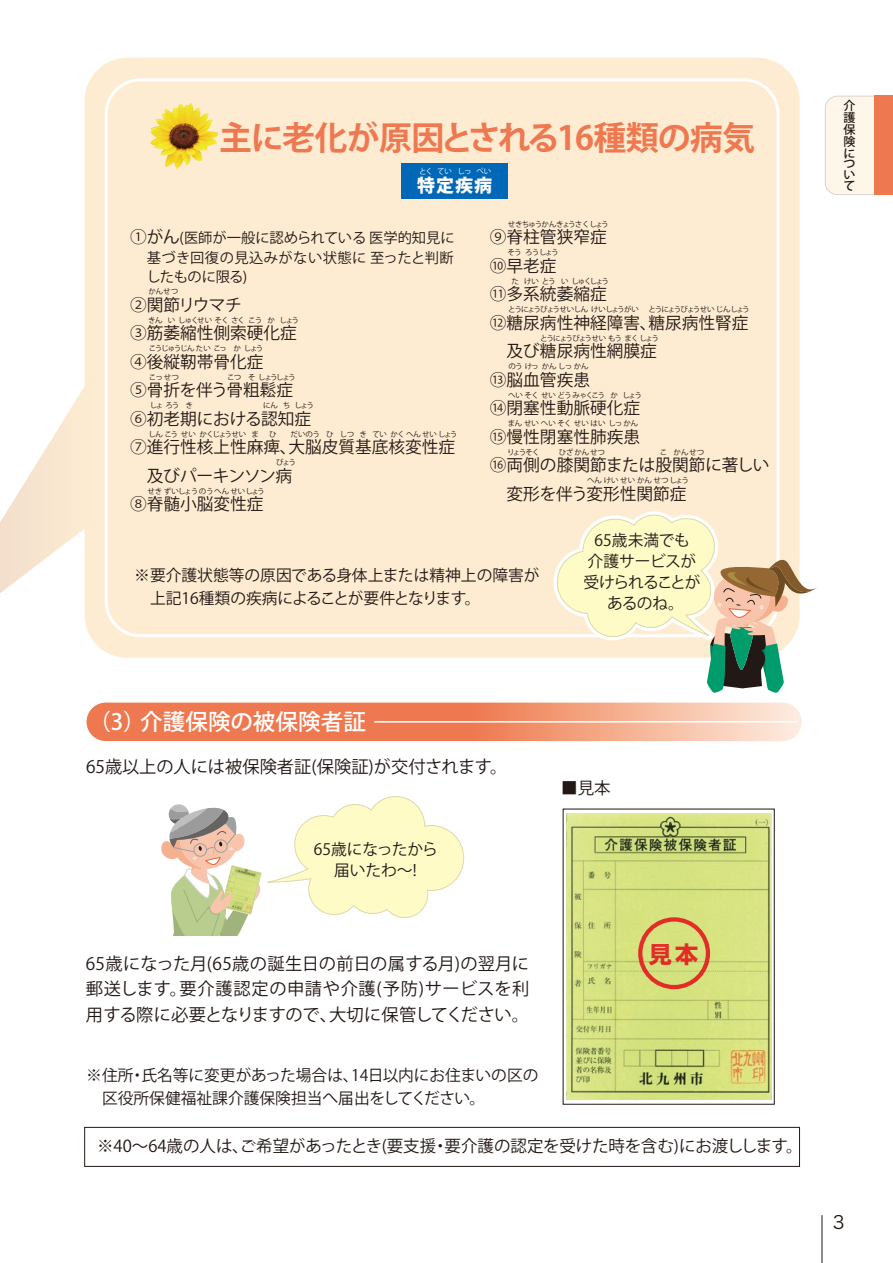
<style>
.page{position:relative;width:893px;height:1263px;background:#fff}
.page>*{position:absolute;margin:0;border:0;box-sizing:border-box;transform-origin:0 0}
.t1{font:700 33px "Koz Go Pro";letter-spacing:-.03em;color:#ee7951}
.t2{font:700 22.95px "Shin Go Pro";color:#e60012}
.t3{font:500 22.5px "Koz Go Pro";letter-spacing:.005em;color:#fff}
.t4{font:800 18px "Koz Go Pro";color:#fff}
.t5{font:18px "Hira Kaku Pro W3";color:#221815}
.t6{font:17.25px/25.5px "Koz Go Pro";color:#221815;text-align:justify}
.t7{font:16.65px/28.5px "Koz Go Pro";color:#221815}
.t8{font:16.5px "Koz Go Pro";color:#221815}
.t9{font:15.75px/22.5px "Koz Go Pro";color:#221815}
.t10{font:15.75px/21px "Koz Go Pro";letter-spacing:-.02em;color:#221815;text-align:center}
.t11{font:14.25px/19.5px "Koz Go Pro";color:#221815;text-align:justify}
.t12{font:500 12px/11.4px "Koz Go Pro";color:#221815;text-align:justify}
.t13{font:7.5px "Koz Go Pro";letter-spacing:-.095em;color:#221815}
.t14{font:7.5px "Koz Go Pro";letter-spacing:-.02em;color:#221815}
.t15{font:7.5px "Koz Go Pro";letter-spacing:-.15em;color:#221815}
.t16{font:7.5px "Koz Go Pro";color:#221815}
.t17{font:7.5px "Koz Go Pro";letter-spacing:-.19em;color:#221815}
.t18{font:7.5px "Koz Go Pro";letter-spacing:-.13em;color:#221815}
.t19{font:7.5px "Koz Go Pro";letter-spacing:-.17em;color:#221815}
.t20{font:7.5px "Koz Go Pro";letter-spacing:-.095em;color:#fff}
.s1{font-size:16.65px}
</style>
<div class="page">
<div style="left:85px;top:58px;width:715px;height:600px;background:#feecd2;border-radius:43px"></div>
<div style="left:105px;top:78px;width:675px;height:559px;border:3px solid #fff;border-radius:34px"></div>
<svg style="left:825px;top:96px;width:50px;height:99px;background:#fdf2e6"></svg>
<div style="left:875px;top:96px;width:18px;height:99px;background:#ee7951"></div>
<svg style="left:0;top:377px;width:85px;height:216px"></svg>
<div style="left:84px;top:1127px;width:716px;height:39px;border:1px solid #221815"></div>
<svg style="left:87px;top:703px;width:715px;height:38px;background:#f19472"></svg>
<hr style="left:374px;top:721px;width:424px;height:1px;background:#fff">
<hr style="left:822px;top:1215px;width:1px;height:48px;background:#221815">
<img style="left:567px;top:813px;width:204px;height:287px">
<div style="left:563px;top:808px;width:212px;height:297px;border:1px solid #221815"></div>
<svg style="left:184px;top:103px;width:7px;height:5px"></svg>
<div style="left:401px;top:163px;width:106px;height:35px;background:#0068b7"></div>
<div style="left:638px;top:917px;width:72px;height:72px;border:4px solid #e60012;border-radius:50%"></div>
<svg style="left:554px;top:511px;width:263px;height:182px"></svg>
<svg style="left:161px;top:796px;width:303px;height:140px"></svg>
<h1 class="t1" style="left:219px;top:116px;width:538px">主に老化が原因とされる16種類の病気</h1>
<p class="t20" style="left:419px;top:166px;width:74px">とく てい しっ ぺい</p>
<p class="t4" style="left:417px;top:174px;width:77px">特定疾病</p>
<p class="t11" style="left:146px;top:228px;width:310px;text-indent:-16px"><span class="s1">①がん</span>(医師が一般に認められている医学的知見に基づき回復の見込みがない状態に至ったと判断したものに限る)</p>
<p class="t7" style="left:130px;top:291px;width:327px">②関節リウマチ<br>③筋萎縮性側索硬化症<br>④後縦靭帯骨化症<br>⑤骨折を伴う骨粗鬆症<br>⑥初老期における認知症<br>⑦進行性核上性麻痺、大脳皮質基底核変性症　及びパーキンソン病<br>⑧脊髄小脳変性症</p>
<p class="t13" style="left:148px;top:287px;width:31px">かんせつ</p>
<p class="t18" style="left:148px;top:315px;width:152px">きん い しゅくせいそく さく こう か しょう</p>
<p class="t17" style="left:149px;top:343px;width:116px">こうじゅうじんたい こっ か しょう</p>
<p class="t13" style="left:149px;top:372px;width:31px">こっせつ</p>
<p class="t13" style="left:150px;top:401px;width:45px">しょ ろう き</p>
<p class="t13" style="left:148px;top:429px;width:112px">しんこう せい かくじょうせい ま</p>
<p class="t13" style="left:269px;top:429px;width:9px">ひ</p>
<p class="t17" style="left:227px;top:372px;width:70px">こつ そ しょうしょう</p>
<p class="t13" style="left:263px;top:401px;width:52px">にん ち しょう</p>
<p class="t14" style="left:291px;top:429px;width:168px">だいのう ひ しつ き てい かくへんせい しょう</p>
<p class="t13" style="left:276px;top:458px;width:21px">びょう</p>
<p class="t16" style="left:148px;top:486px;width:119px">せき ずいしょうのうへんせいしょう</p>
<p class="t13" style="left:508px;top:219px;width:103px">せきちゅうかんきょうさくしょう</p>
<p class="t13" style="left:507px;top:247px;width:53px">そう ろうしょう</p>
<p class="t19" style="left:511px;top:276px;width:99px">た けい とう い しゅくしょう</p>
<p class="t13" style="left:508px;top:304px;width:243px">とうにょうびょうせいしんけいしょうがい とうにょうびょうせい じんしょう</p>
<p class="t15" style="left:540px;top:333px;width:120px">とうにょうびょうせい もう まく しょう</p>
<p class="t14" style="left:508px;top:361px;width:82px">のうけっ かんしっかん</p>
<p class="t15" style="left:508px;top:390px;width:135px">へい そく せいどう みゃくこう か しょう</p>
<p class="t16" style="left:508px;top:419px;width:132px">まんせい へい そく せい はい しっ かん</p>
<p class="t13" style="left:507px;top:447px;width:34px">りょうそく</p>
<p class="t13" style="left:559px;top:447px;width:48px">ひざかんせつ</p>
<p class="t14" style="left:587px;top:476px;width:103px">へん けい せい かん せつ しょう</p>
<p class="t7" style="left:490px;top:223px;width:281px">⑨脊柱管狭窄症<br>⑩早老症<br>⑪多系統萎縮症<br>⑫糖尿病性神経障害、糖尿病性腎症<br>　及び糖尿病性網膜症<br>⑬脳血管疾患<br>⑭閉塞性動脈硬化症<br>⑮慢性閉塞性肺疾患<br>⑯両側の膝関節または股関節に著しい　変形を伴う変形性関節症</p>
<p class="t13" style="left:660px;top:447px;width:46px">こ かんせつ</p>
<p class="t9" style="left:134px;top:565px;width:407px">※要介護状態等の原因である身体上または精神上の障害が　上記16種類の疾病によることが要件となります。</p>
<p class="t10" style="left:583px;top:530px;width:119px">65歳未満でも<br>介護サービスが受けられることがあるのね。</p>
<h3 class="t3" style="left:88px;top:707px;width:279px">（3）介護保険の被保険者証</h3>
<p class="t6" style="left:86px;top:754px;width:423px">65歳以上の人には被保険者証(保険証)が交付されます。</p>
<p class="t9" style="left:314px;top:839px;width:125px;line-height:21px;text-align:center">65歳になったから届いたわ～!</p>
<p class="t8" style="left:561px;top:778px;width:51px">■見本</p>
<p class="t6" style="left:86px;top:951px;width:445px">65歳になった月(65歳の誕生日の前日の属する月)の翌月に郵送します。要介護認定の申請や介護(予防)サービスを利用する際に必要となりますので、大切に保管してください。</p>
<p class="t9" style="left:86px;top:1065px;width:454px">※住所・氏名等に変更があった場合は、14日以内にお住まいの区の　区役所保健福祉課介護保険担当へ届出をしてください。</p>
<h2 class="t2" style="left:649px;top:936px;width:51px">見本</h2>
<p class="t8" style="left:97px;top:1135px;width:707px">※40～64歳の人は、ご希望があったとき(要支援・要介護の認定を受けた時を含む)にお渡しします。</p>
<p class="t12" style="left:844px;top:101px;width:13px">介護保険について</p>
<p class="t5" style="left:833px;top:1206px;width:13px">3</p>
</div>
